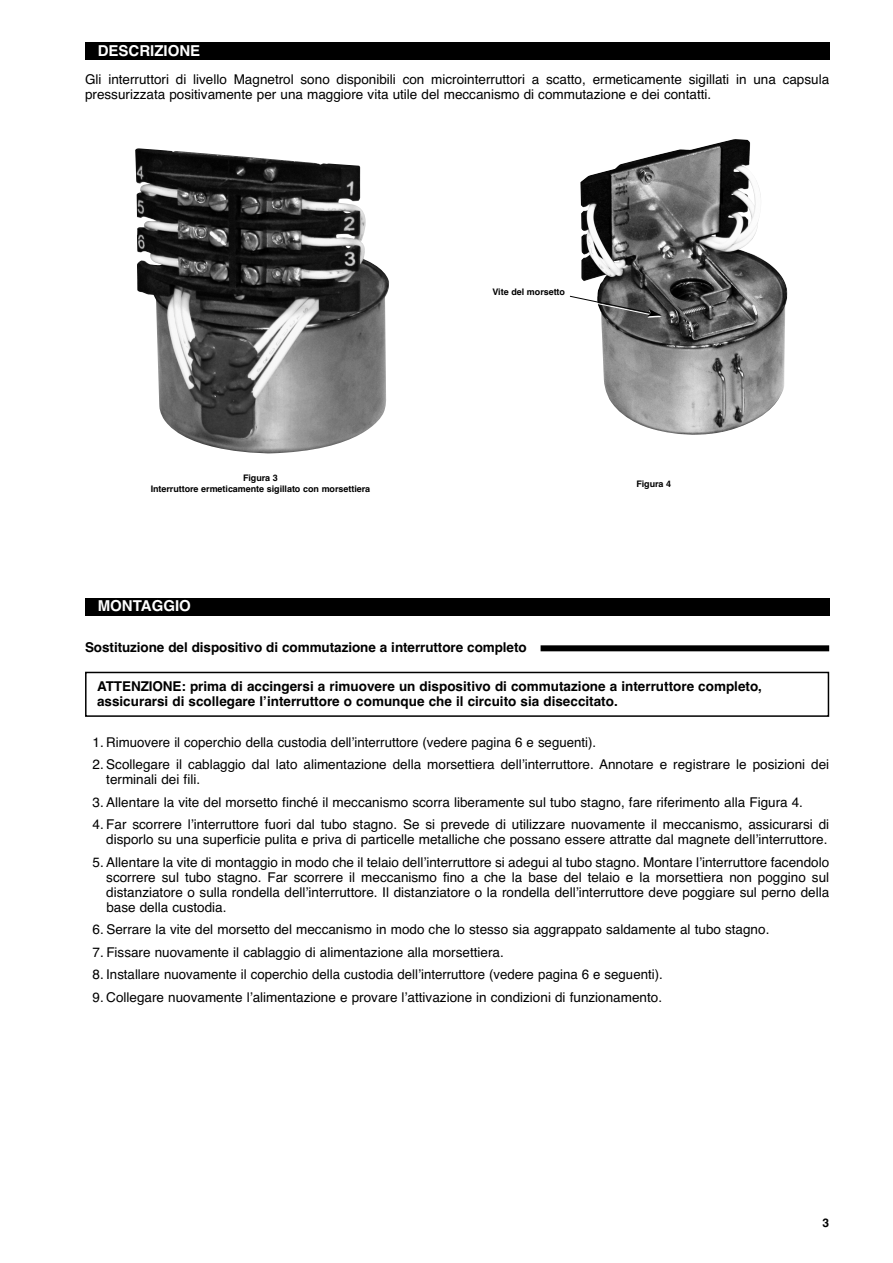
<style>
.page{position:relative;width:893px;height:1263px;background:#fff}
.page>*{position:absolute;margin:0;border:0;box-sizing:border-box;transform-origin:0 0}
.t1{font:700 15px "Helvetica";color:#fff}
.t2{font:13.5px/15px "Helvetica";color:#000}
.t3{font:700 13.5px/15px "Helvetica";color:#000}
.t4{font:700 12px "Helvetica";color:#000}
.t5{font:700 9px/10.5px "Helvetica";letter-spacing:-.005em;color:#000;text-align:center}
</style>
<div class="page">
<div style="left:85px;top:43px;width:744px;height:17px;background:#000"></div>
<img style="left:135px;top:148px;width:254px;height:306px">
<img style="left:580px;top:139px;width:208px;height:296px">
<svg style="left:569px;top:295px;width:93px;height:23px"></svg>
<div style="left:85px;top:598px;width:744px;height:17px;background:#000"></div>
<div style="left:85px;top:672px;width:744px;height:45px;border:2px solid #000"></div>
<div style="left:541px;top:645px;width:288px;height:6px;background:#000"></div>
<p class="t1" style="left:98px;top:42px;width:104px">DESCRIZIONE</p>
<p class="t2" style="left:85px;top:72px;width:746px">Gli interruttori di livello Magnetrol sono disponibili con microinterruttori a scatto, ermeticamente sigillati in una capsula pressurizzata positivamente per una maggiore vita utile del meccanismo di commutazione e dei contatti.</p>
<p class="t5" style="left:492px;top:287px;width:74px">Vite del morsetto</p>
<p class="t5" style="left:151px;top:473px;width:221px">Figura 3<br>Interruttore ermeticamente sigillato con morsettiera</p>
<p class="t5" style="left:636px;top:479px;width:36px">Figura 4</p>
<p class="t1" style="left:98px;top:596px;width:95px">MONTAGGIO</p>
<p class="t3" style="left:85px;top:640px;width:443px">Sostituzione del dispositivo di commutazione a interruttore completo</p>
<p class="t3" style="left:97px;top:679px;width:666px">ATTENZIONE: prima di accingersi a rimuovere un dispositivo di commutazione a interruttore completo, assicurarsi di scollegare l’interruttore o comunque che il circuito sia diseccitato.</p>
<p class="t2" style="left:93px;top:735px;width:505px">1. Rimuovere il coperchio della custodia dell’interruttore (vedere pagina 6 e seguenti).</p>
<p class="t2" style="left:106px;top:757px;width:724px;text-indent:-14px">2. Scollegare il cablaggio dal lato alimentazione della morsettiera dell’interruttore. Annotare e registrare le posizioni dei terminali dei fili.</p>
<p class="t2" style="left:93px;top:795px;width:712px">3. Allentare la vite del morsetto finché il meccanismo scorra liberamente sul tubo stagno, fare riferimento alla Figura 4.</p>
<p class="t2" style="left:93px;top:817px;width:738px;text-align:right">4. Far scorrere l’interruttore fuori dal tubo stagno. Se si prevede di utilizzare nuovamente il meccanismo, assicurarsi di disporlo su una superficie pulita e priva di particelle metalliche che possano essere attratte dal magnete dell’interruttore.</p>
<p class="t2" style="left:106px;top:855px;width:724px;text-align:justify;text-indent:-14px">5. Allentare la vite di montaggio in modo che il telaio dell’interruttore si adegui al tubo stagno. Montare l’interruttore facendolo scorrere sul tubo stagno. Far scorrere il meccanismo fino a che la base del telaio e la morsettiera non poggino sul distanziatore o sulla rondella dell’interruttore. Il distanziatore o la rondella dell’interruttore deve poggiare sul perno della base della custodia.</p>
<p class="t2" style="left:93px;top:922px;width:678px">6. Serrare la vite del morsetto del meccanismo in modo che lo stesso sia aggrappato saldamente al tubo stagno.</p>
<p class="t2" style="left:93px;top:945px;width:413px">7. Fissare nuovamente il cablaggio di alimentazione alla morsettiera.</p>
<p class="t2" style="left:93px;top:967px;width:572px">8. Installare nuovamente il coperchio della custodia dell’interruttore (vedere pagina 6 e seguenti).</p>
<p class="t2" style="left:93px;top:990px;width:571px">9. Collegare nuovamente l’alimentazione e provare l’attivazione in condizioni di funzionamento.</p>
<p class="t4" style="left:822px;top:1215px;width:8px">3</p>
</div>
